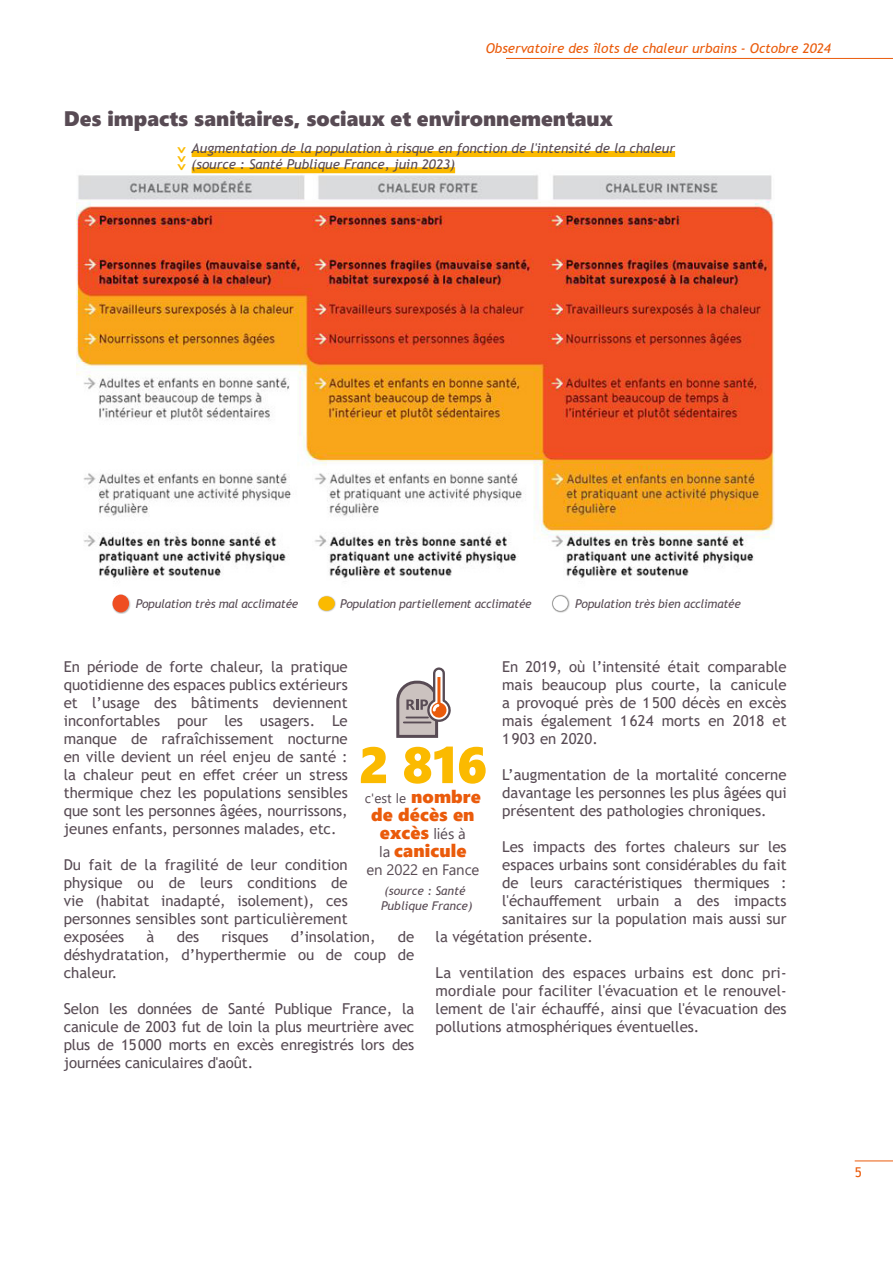
<style>
.page{position:relative;width:893px;height:1263px;background:#fff}
.page>*{position:absolute;margin:0;border:0;box-sizing:border-box;transform-origin:0 0}
.Chffres_clés_-_pourcentage{font:51px "Segoe UI Black";color:#fbba00}
.Titre_h2_1_col{font:21px "Segoe UI Black";color:#584b54}
.Intitulé_chiffres_clé_ORANGE{font:700 21px "Trebuchet MS";color:#fbba00}
.Intitulé_Chiffres_clés_GRIS{font:18px/18px "Segoe UI Black";letter-spacing:.005em;color:#ea5b0b;text-align:center}
.Corps_de_texte_2_col{font:15px/18px "Trebuchet MS";color:#584b54;text-align:justify}
.Intitulé_Chiffres_clés_GRIS-2{font:15px "Segoe UI";letter-spacing:-.01em;color:#584b54}
.Titre_Légendes_Graphiques_GRIS{font:italic 13.5px "Trebuchet MS";color:#584b54}
.t1{font:italic 13.5px "Trebuchet MS";color:#ea5b0b}
.Intitulé_Chiffres_clés_GRIS-3{font:13.5px "Segoe UI";color:#584b54}
.t2{font:13.5px "Trebuchet MS";color:#ea5b0b}
.Crédit_Photo_Gris{font:italic 12px "Trebuchet MS";letter-spacing:-.02em;color:#584b54}
.Titre_Légendes_Graphiques_GRIS-2{font:italic 12px "Trebuchet MS";color:#584b54}
.s1{font-family:"Segoe UI Black";font-size:18px;color:#ea5b0b}
.s2{font-family:"Segoe UI";font-size:15px;color:#584b54}
</style>
<div class="page">
<hr style="left:855px;top:1160px;width:38px;height:1px;background:#ea5b0b">
<hr style="left:506px;top:58px;width:387px;height:1px;background:#ea5b0b">
<img style="left:76px;top:169px;width:698px;height:410px">
<div style="left:192px;top:151px;width:483px;height:6px;background:#fbba00"></div>
<div style="left:192px;top:167px;width:263px;height:6px;background:#fbba00"></div>
<div style="left:112px;top:594px;width:19px;height:20px;background:#000;opacity:.32"></div>
<div style="left:113px;top:595px;width:16px;height:17px;background:#ef4e22;border-radius:50%"></div>
<div style="left:317px;top:595px;width:20px;height:17px;background:#000;opacity:.32"></div>
<div style="left:318px;top:596px;width:17px;height:15px;background:#fbba00;border-radius:50%"></div>
<div style="left:551px;top:594px;width:19px;height:20px;background:#000;opacity:.32"></div>
<div style="left:552px;top:596px;width:16px;height:15px;background:#fff;border-radius:50%"></div>
<div style="left:552px;top:595px;width:17px;height:17px;border:1px solid #9d9d9c;border-radius:50%"></div>
<svg style="left:396px;top:667px;width:55px;height:71px"></svg>
<p class="t1" style="left:486px;top:40px;width:347px">Observatoire des îlots de chaleur urbains - Octobre 2024</p>
<p class="Titre_h2_1_col" style="left:64px;top:103px;width:550px">Des impacts sanitaires, sociaux et environnementaux</p>
<p class="Intitulé_chiffres_clé_ORANGE" style="left:188px;top:158px;width:14px;rotate:-180deg">^</p>
<p class="Titre_Légendes_Graphiques_GRIS" style="left:192px;top:140px;width:485px">Augmentation de la population à risque en fonction de l'intensité de la chaleur</p>
<p class="Titre_Légendes_Graphiques_GRIS" style="left:192px;top:156px;width:265px">(source : Santé Publique France, juin 2023)</p>
<p class="Intitulé_chiffres_clé_ORANGE" style="left:188px;top:167px;width:14px;rotate:-180deg">^</p>
<p class="Intitulé_chiffres_clé_ORANGE" style="left:188px;top:176px;width:14px;rotate:-180deg">^</p>
<p class="Crédit_Photo_Gris" style="left:136px;top:596px;width:164px">Population très mal acclimatée</p>
<p class="Crédit_Photo_Gris" style="left:340px;top:596px;width:193px">Population partiellement acclimatée</p>
<p class="Crédit_Photo_Gris" style="left:575px;top:596px;width:167px">Population très bien acclimatée</p>
<p class="Corps_de_texte_2_col" style="left:64px;top:658px;width:286px">En période de forte chaleur, la pratique quotidienne des espaces publics extérieurs et l’usage des bâtiments deviennent inconfortables pour les usagers. Le manque de rafraîchissement nocturne en ville devient un réel enjeu de santé : la chaleur peut en effet créer un stress thermique chez les populations sensibles que sont les personnes âgées, nourrissons, jeunes enfants, personnes malades, etc.</p>
<p class="Corps_de_texte_2_col" style="left:64px;top:856px;width:286px">Du fait de la fragilité de leur condition physique ou de leurs conditions de vie (habitat inadapté, isolement), ces personnes sensibles sont particulièrement exposées</p>
<p class="Corps_de_texte_2_col" style="left:502px;top:658px;width:286px">En 2019, où l’intensité était comparable mais beaucoup plus courte, la canicule a provoqué près de 1500 décès en excès mais également 1624 morts en 2018 et 1903 en 2020.</p>
<p class="Corps_de_texte_2_col" style="left:502px;top:766px;width:286px">L’augmentation de la mortalité concerne davantage les personnes les plus âgées qui présentent des pathologies chroniques.</p>
<p class="Corps_de_texte_2_col" style="left:502px;top:838px;width:286px">Les impacts des fortes chaleurs sur les</p>
<p class="Corps_de_texte_2_col" style="left:502px;top:856px;width:286px">espaces urbains sont considérables du fait</p>
<p class="Corps_de_texte_2_col" style="left:502px;top:874px;width:286px">de leurs caractéristiques thermiques :</p>
<p class="Corps_de_texte_2_col" style="left:502px;top:892px;width:286px">l'échauffement urbain a des impacts</p>
<p class="Corps_de_texte_2_col" style="left:502px;top:910px;width:286px">sanitaires sur la population mais aussi sur</p>
<p class="Corps_de_texte_2_col" style="left:436px;top:928px;width:159px">la végétation présente.</p>
<p class="Corps_de_texte_2_col" style="left:436px;top:964px;width:353px">La ventilation des espaces urbains est donc pri&shy;mordiale pour faciliter l'évacuation et le renouvel&shy;lement de l'air échauffé, ainsi que l'évacuation des pollutions atmosphériques éventuelles.</p>
<p class="Chffres_clés_-_pourcentage" style="left:359px;top:728px;width:130px">2 816</p>
<p class="Intitulé_Chiffres_clés_GRIS-3" style="left:365px;top:785px;width:118px">c'est le <span class="s1">nombre</span></p>
<p class="Intitulé_Chiffres_clés_GRIS" style="left:371px;top:804px;width:105px">de décès en excès <span class="s2">liés à</span></p>
<p class="Intitulé_Chiffres_clés_GRIS" style="left:379px;top:840px;width:89px"><span class="s2">la</span> canicule</p>
<p class="Intitulé_Chiffres_clés_GRIS-2" style="left:366px;top:855px;width:114px">en 2022 en Fance</p>
<p class="Titre_Légendes_Graphiques_GRIS-2" style="left:384px;top:883px;width:83px">(source : Santé</p>
<p class="Titre_Légendes_Graphiques_GRIS-2" style="left:381px;top:898px;width:93px">Publique France)</p>
<p class="Corps_de_texte_2_col" style="left:147px;top:928px;width:9px">à</p>
<p class="Corps_de_texte_2_col" style="left:177px;top:928px;width:24px">des</p>
<p class="Corps_de_texte_2_col" style="left:222px;top:928px;width:48px">risques</p>
<p class="Corps_de_texte_2_col" style="left:291px;top:928px;width:86px">d’insolation,</p>
<p class="Corps_de_texte_2_col" style="left:64px;top:928px;width:352px;text-indent:334px">de déshydratation, d’hyperthermie ou de coup de chaleur.</p>
<p class="Corps_de_texte_2_col" style="left:64px;top:1000px;width:352px">Selon les données de Santé Publique France, la canicule de 2003 fut de loin la plus meurtrière avec plus de 15000 morts en excès enregistrés lors des journées caniculaires d'août.</p>
<p class="t2" style="left:855px;top:1164px;width:9px">5</p>
</div>
